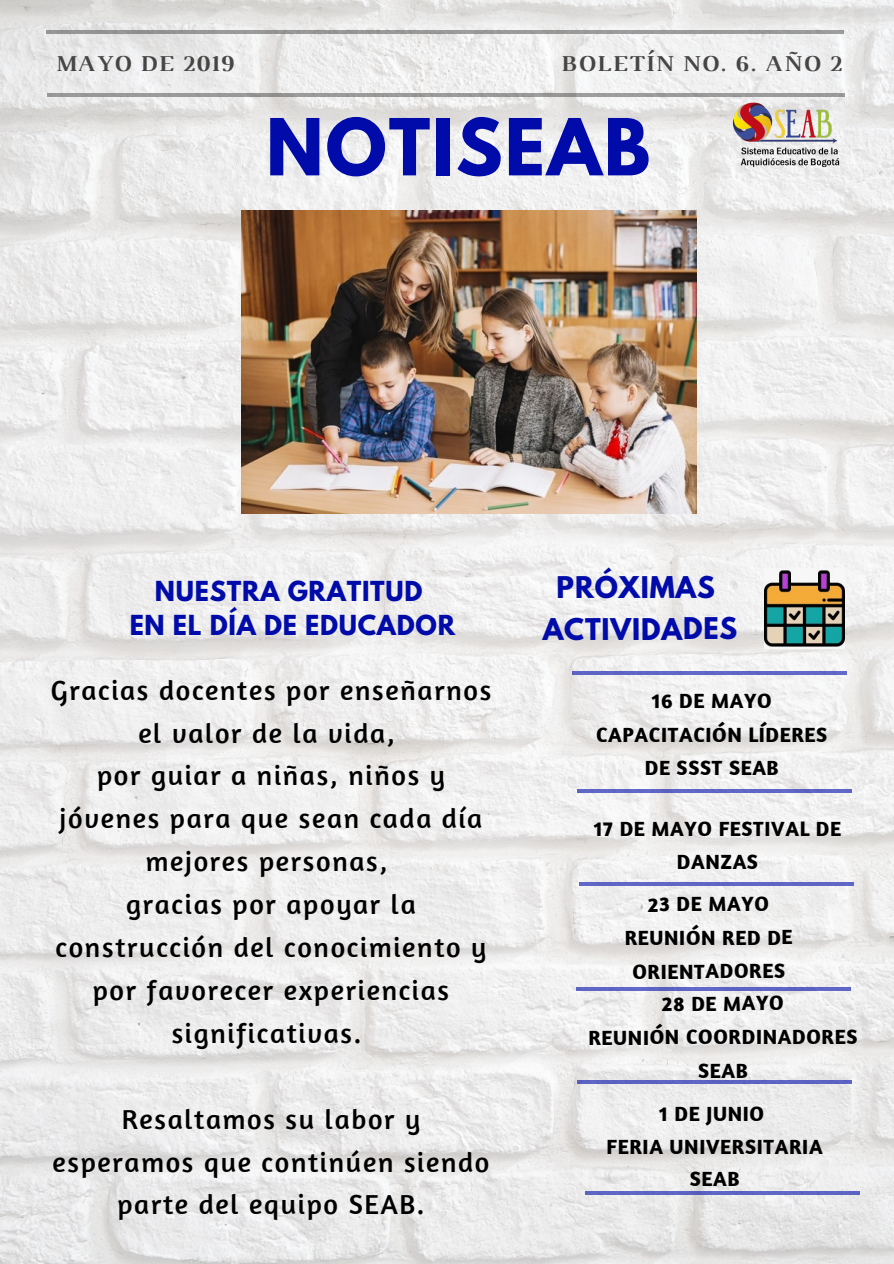
<style>
.page{position:relative;width:894px;height:1264px;background:#fff}
.page>*{position:absolute;margin:0;border:0;box-sizing:border-box;transform-origin:0 0}
.t1{font:700 69.6px "League Spartan";letter-spacing:.03em;color:#000baa}
.t2{font:28.05px/42.9px "Amaranth";letter-spacing:.06em;color:#000;text-align:center}
.t3{font:700 26.55px/41.7px "League Spartan";letter-spacing:.025em;color:#000baa;text-align:center}
.t4{font:700 24.45px/33.2px "League Spartan";letter-spacing:.03em;color:#000baa;text-align:center}
.t5{font:700 23.25px "Luthier";letter-spacing:.06em;color:#464544}
.t6{font:700 21px/33.6px "Amaranth";letter-spacing:.03em;color:#000;text-align:center}
</style>
<div class="page">
<img style="left:0;top:0;width:893px;height:1263px">
<hr style="left:47px;top:94px;width:797px;height:3px;background:#464544">
<hr style="left:46px;top:30px;width:797px;height:3px;background:#464544">
<hr style="left:571px;top:671px;width:275px;height:3px;background:#000baa">
<hr style="left:577px;top:789px;width:275px;height:4px;background:#6066c6">
<hr style="left:576px;top:1080px;width:275px;height:3px;background:#000baa">
<hr style="left:578px;top:882px;width:275px;height:4px;background:#6066c6">
<hr style="left:585px;top:1191px;width:275px;height:3px;background:#000baa">
<img style="left:764px;top:569px;width:80px;height:80px">
<img style="left:718px;top:94px;width:135px;height:80px">
<hr style="left:576px;top:987px;width:274px;height:3px;background:#000baa">
<img style="left:241px;top:210px;width:455px;height:303px">
<p class="t5" style="left:55px;top:55px;width:180px">MAYO DE 2019</p>
<p class="t5" style="left:560px;top:55px;width:282px">BOLETÍN NO. 6. AÑO 2</p>
<h1 class="t1" style="left:266px;top:113px;width:385px">NOTISEAB</h1>
<p class="t4" style="left:130px;top:578px;width:327px">NUESTRA GRATITUD<br>EN EL DÍA DE EDUCADOR</p>
<p class="t2" style="left:51px;top:667px;width:442px">Gracias docentes por enseñarnos el valor de la vida,<br>por guiar a niñas, niños y jóvenes para que sean cada día mejores personas,<br>gracias por apoyar la construcción del conocimiento y por favorecer experiencias significativas.</p>
<p class="t2" style="left:52px;top:1096px;width:438px">Resaltamos su labor y esperamos que continúen siendo parte del equipo SEAB.</p>
<p class="t3" style="left:542px;top:570px;width:196px">PRÓXIMAS<br>ACTIVIDADES</p>
<p class="t6" style="left:596px;top:684px;width:233px;line-height:33.2px">16 DE MAYO<br>CAPACITACIÓN LÍDERES<br>DE SSST SEAB</p>
<p class="t6" style="left:593px;top:811px;width:249px;line-height:32.7px">17 DE MAYO FESTIVAL DE<br>DANZAS</p>
<p class="t6" style="left:624px;top:886px;width:169px">23 DE MAYO<br>REUNIÓN RED DE<br>ORIENTADORES</p>
<p class="t6" style="left:588px;top:985px;width:270px">28 DE MAYO<br>REUNIÓN COORDINADORES<br>SEAB</p>
<p class="t6" style="left:606px;top:1096px;width:217px;line-height:32.7px">1 DE JUNIO<br>FERIA UNIVERSITARIA<br>SEAB</p>
</div>
